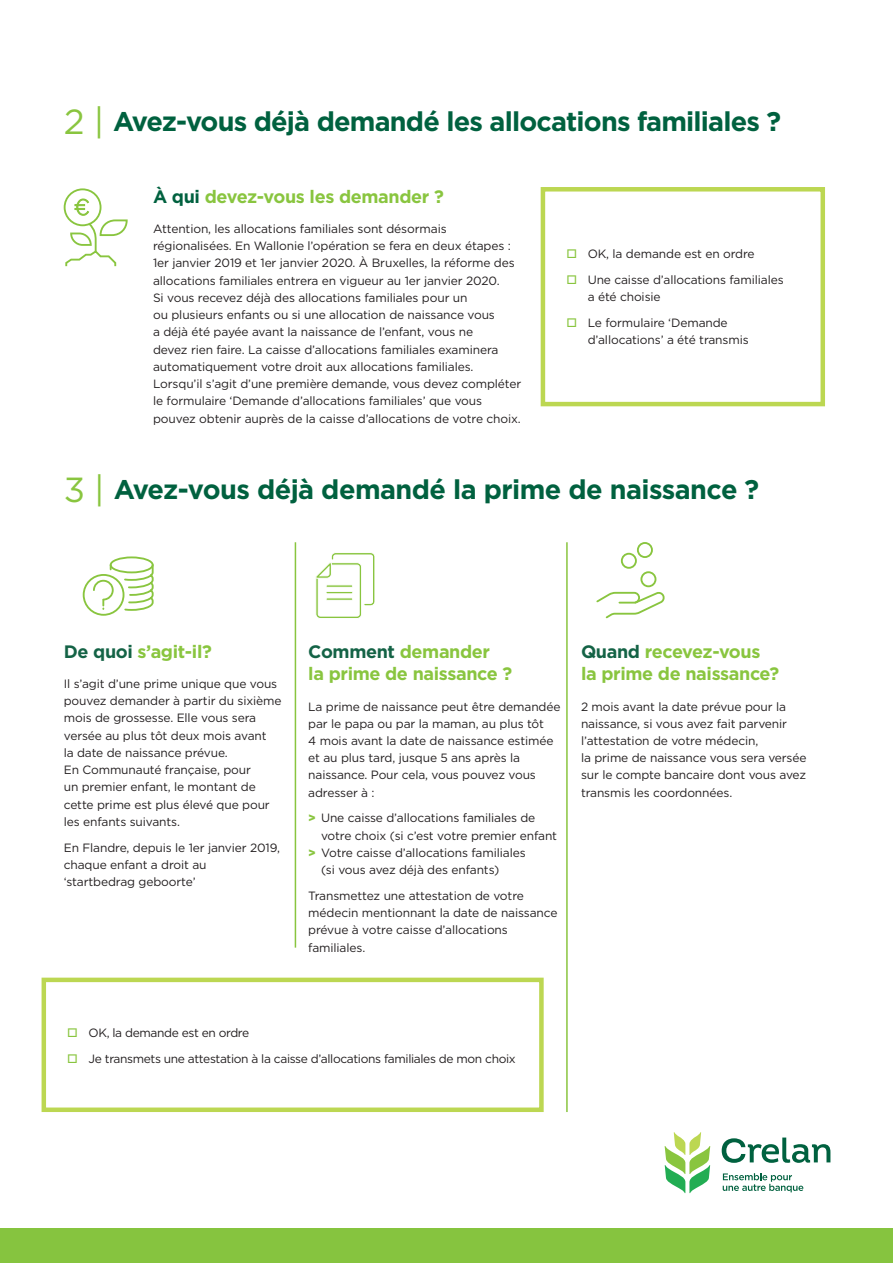
<style>
.page{position:relative;width:893px;height:1263px;background:#fff}
.page>*{position:absolute;margin:0;border:0;box-sizing:border-box;transform-origin:0 0}
.t1{font:700 27px "Gotham";letter-spacing:-.03em;color:#00613f}
.t2{font:700 18px/22.5px "Gotham";letter-spacing:-.02em;color:#89c53f}
.t3{font:12px/17.2px "Gotham";letter-spacing:-.01em;color:#231f20}
.t4{font:12px "Gotham";letter-spacing:-.03em;color:#231f20}
.s1{font-weight:400;font-size:34.8px;color:#89c53f}
.s2{color:#00613f}
.s3{color:#89c53f}
.s4{color:#146346}
.s5{font-weight:900;color:#89c53f}
</style>
<div class="page">
<div style="left:0;top:1229px;width:893px;height:34px;background:#86c43f"></div>
<div style="left:541px;top:187px;width:284px;height:219px;border:4px solid #bcd752"></div>
<div style="left:42px;top:978px;width:502px;height:134px;border:4px solid #bcd752"></div>
<div style="left:64px;top:188px;width:37px;height:38px;border:2px solid #89c53f;border-radius:50%"></div>
<svg style="left:64px;top:198px;width:64px;height:69px"></svg>
<hr style="left:295px;top:542px;width:1px;height:406px;background:#89c53f">
<hr style="left:566px;top:542px;width:2px;height:570px;background:#89c53f">
<div style="left:110px;top:556px;width:44px;height:17px;border:2px solid #89c53f;border-radius:50%"></div>
<svg style="left:123px;top:563px;width:31px;height:48px"></svg>
<div style="left:83px;top:574px;width:41px;height:42px;border:2px solid #89c53f;border-radius:50%"></div>
<svg style="left:92px;top:579px;width:23px;height:30px"></svg>
<svg style="left:315px;top:552px;width:60px;height:67px"></svg>
<svg style="left:596px;top:542px;width:69px;height:77px"></svg>
<svg style="left:665px;top:1132px;width:45px;height:61px"></svg>
<svg style="left:722px;top:1137px;width:108px;height:26px"></svg>
<svg style="left:723px;top:1173px;width:80px;height:19px"></svg>
<h1 class="t1" style="left:64px;top:104px;width:719px"><span class="s1">2 |</span> Avez-vous déjà demandé les allocations familiales ?</h1>
<h2 class="t2" style="left:153px;top:185px;width:292px"><span class="s2">À qui</span> devez-vous les demander ?</h2>
<p class="t3" style="left:153px;top:220px;width:370px">Attention, les allocations familiales sont désormais régionalisées. En Wallonie l’opération se fera en deux étapes :<br>1er janvier 2019 et 1er janvier 2020. À Bruxelles, la réforme des allocations familiales entrera en vigueur au 1er janvier 2020.<br>Si vous recevez déjà des allocations familiales pour un<br>ou plusieurs enfants ou si une allocation de naissance vous<br>a déjà été payée avant la naissance de l’enfant, vous ne<br>devez rien faire. La caisse d’allocations familiales examinera automatiquement votre droit aux allocations familiales.<br>Lorsqu’il s’agit d’une première demande, vous devez compléter le formulaire ‘Demande d’allocations familiales’ que vous pouvez obtenir auprès de la caisse d’allocations de votre choix.</p>
<p class="t3" style="left:566px;top:245px;width:190px"><span class="s3">□</span> OK, la demande est en ordre</p>
<p class="t3" style="left:588px;top:271px;width:197px;text-indent:-21px"><span class="s3">□</span> Une caisse d’allocations familiales a été choisie</p>
<p class="t3" style="left:588px;top:314px;width:163px;text-indent:-21px"><span class="s3">□</span> Le formulaire ‘Demande d’allocations’ a été transmis</p>
<h1 class="t1" style="left:64px;top:471px;width:697px"><span class="s1">3 |</span> Avez-vous déjà demandé la prime de naissance ?</h1>
<h2 class="t2" style="left:64px;top:640px;width:150px"><span class="s4">De quoi</span> s’agit-il?</h2>
<p class="t3" style="left:64px;top:675px;width:219px">Il s’agit d’une prime unique que vous pouvez demander à partir du sixième mois de grossesse. Elle vous sera versée au plus tôt deux mois avant<br>la date de naissance prévue.<br>En Communauté française, pour<br>un premier enfant, le montant de cette prime est plus élevé que pour les enfants suivants.</p>
<p class="t3" style="left:64px;top:838px;width:218px">En Flandre, depuis le 1er janvier 2019, chaque enfant a droit au ‘startbedrag geboorte’</p>
<h2 class="t2" style="left:308px;top:640px;width:206px"><span class="s4">Comment</span> demander<br>la prime de naissance ?</h2>
<p class="t3" style="left:308px;top:697px;width:254px">La prime de naissance peut être demandée par le papa ou par la maman, au plus tôt<br>4 mois avant la date de naissance estimée et au plus tard, jusque 5 ans après la naissance. Pour cela, vous pouvez vous adresser à :</p>
<p class="t3" style="left:308px;top:809px;width:229px"><span class="s5">&gt;</span> Une caisse d’allocations familiales de</p>
<p class="t3" style="left:321px;top:826px;width:238px">votre choix (si c’est votre premier enfant</p>
<p class="t3" style="left:308px;top:844px;width:219px"><span class="s5">&gt;</span> Votre caisse d’allocations familiales</p>
<p class="t3" style="left:321px;top:861px;width:180px">(si vous avez déjà des enfants)</p>
<p class="t3" style="left:308px;top:887px;width:251px">Transmettez une attestation de votre médecin mentionnant la date de naissance prévue à votre caisse d’allocations familiales.</p>
<h2 class="t2" style="left:581px;top:640px;width:200px"><span class="s4">Quand</span> recevez-vous la prime de naissance?</h2>
<p class="t3" style="left:581px;top:697px;width:227px">2 mois avant la date prévue pour la naissance, si vous avez fait parvenir l’attestation de votre médecin,<br>la prime de naissance vous sera versée sur le compte bancaire dont vous avez transmis les coordonnées.</p>
<p class="t4" style="left:67px;top:1025px;width:184px"><span class="s3">□</span> OK, la demande est en ordre</p>
<p class="t4" style="left:67px;top:1050px;width:450px"><span class="s3">□</span> Je transmets une attestation à la caisse d’allocations familiales de mon choix</p>
</div>
